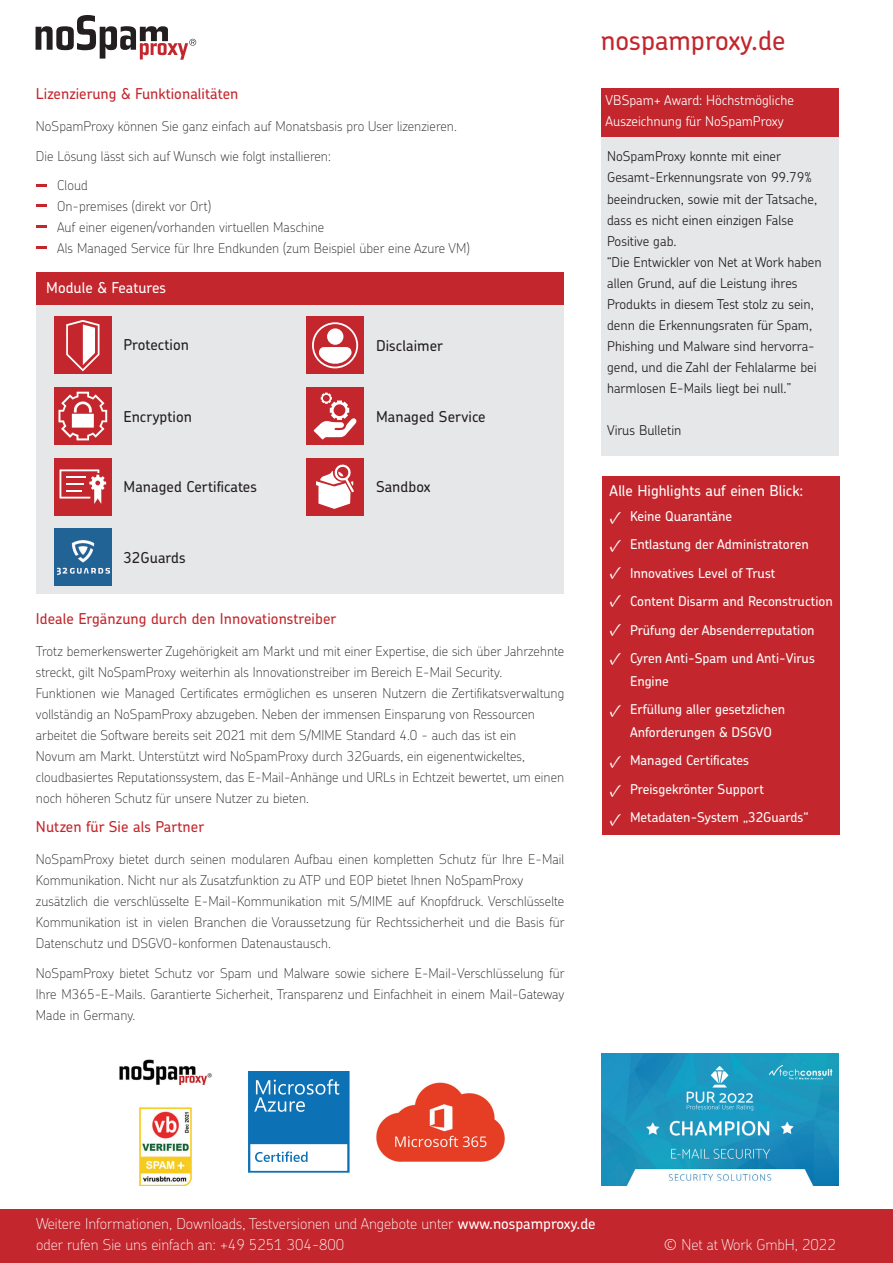
<style>
.page{position:relative;width:893px;height:1263px;background:#fff}
.page>*{position:absolute;margin:0;border:0;box-sizing:border-box;transform-origin:0 0}
.t1{font:500 27px "Chevin Pro";color:#c3262c}
.t2{font:18px/28.2px "Minion Pro";color:#fff;text-align:justify}
.t3{font:100 15px/21px "Chevin Pro";color:#fff}
.t4{font:500 15px "Chevin Pro";letter-spacing:.005em;color:#c3262c}
.t5{font:500 15px "Chevin Pro";letter-spacing:.005em;color:#231f20}
.t6{font:500 15px "Chevin Pro";color:#fff}
.t7{font:100 13.5px/21px "Chevin Pro";letter-spacing:.005em;color:#231f20}
.t8{font:300 13.5px/21px "Chevin Pro";color:#231f20}
.t9{font:500 13.5px/28.5px "Chevin Pro";color:#fff}
.t10{font:300 13.5px/21px "Chevin Pro";color:#fff}
.s1{font-weight:500}
</style>
<div class="page">
<div style="left:601px;top:137px;width:238px;height:319px;background:#e6e7e9"></div>
<div style="left:36px;top:304px;width:528px;height:290px;background:#e6e7e9"></div>
<div style="left:0;top:1209px;width:893px;height:54px;background:#c3262c"></div>
<div style="left:602px;top:476px;width:238px;height:359px;background:#c3262c"></div>
<svg style="left:36px;top:15px;width:160px;height:45px"></svg>
<img style="left:601px;top:1053px;width:237px;height:132px">
<div style="left:601px;top:88px;width:238px;height:49px;background:#c3262c"></div>
<svg style="left:37px;top:185px;width:10px;height:2px"></svg>
<svg style="left:37px;top:204px;width:10px;height:3px"></svg>
<svg style="left:37px;top:225px;width:10px;height:3px"></svg>
<svg style="left:37px;top:246px;width:10px;height:3px"></svg>
<div style="left:36px;top:272px;width:528px;height:32px;background:#c3262c"></div>
<div style="left:54px;top:316px;width:58px;height:58px;background:#c3262c"></div>
<svg style="left:66px;top:320px;width:34px;height:51px"></svg>
<div style="left:54px;top:387px;width:58px;height:58px;background:#c3262c"></div>
<svg style="left:58px;top:392px;width:49px;height:48px"></svg>
<div style="left:54px;top:458px;width:58px;height:58px;background:#c3262c"></div>
<svg style="left:60px;top:469px;width:46px;height:35px"></svg>
<div style="left:306px;top:387px;width:58px;height:58px;background:#c3262c"></div>
<svg style="left:314px;top:393px;width:42px;height:46px"></svg>
<div style="left:54px;top:528px;width:58px;height:58px;background:#226396"></div>
<img style="left:57px;top:540px;width:52px;height:34px">
<div style="left:306px;top:458px;width:58px;height:58px;background:#c3262c"></div>
<svg style="left:316px;top:465px;width:38px;height:44px"></svg>
<div style="left:306px;top:316px;width:58px;height:58px;background:#c3262c"></div>
<svg style="left:312px;top:322px;width:46px;height:46px"></svg>
<div style="left:327px;top:328px;width:16px;height:17px;background:#fff;border-radius:50%"></div>
<svg style="left:248px;top:1071px;width:102px;height:102px"></svg>
<img style="left:377px;top:1082px;width:128px;height:80px">
<img style="left:119px;top:1059px;width:93px;height:126px">
<p class="t4" style="left:36px;top:84px;width:204px">Lizenzierung &amp; Funktionalitäten</p>
<p class="t7" style="left:36px;top:115px;width:423px">NoSpamProxy können Sie ganz einfach auf Monatsbasis pro User lizenzieren.</p>
<p class="t7" style="left:36px;top:145px;width:297px">Die Lösung lässt sich auf Wunsch wie folgt installieren:</p>
<p class="t7" style="left:57px;top:174px;width:414px">Cloud<br>On-premises (direkt vor Ort)<br>Auf einer eigenen/vorhanden virtuellen Maschine<br>Als Managed Service für Ihre Endkunden (zum Beispiel über eine Azure VM)</p>
<p class="t6" style="left:46px;top:277px;width:122px">Module &amp; Features</p>
<p class="t5" style="left:123px;top:334px;width:67px">Protection</p>
<p class="t5" style="left:376px;top:335px;width:69px">Disclaimer</p>
<p class="t5" style="left:123px;top:406px;width:70px">Encryption</p>
<p class="t5" style="left:376px;top:406px;width:111px">Managed Service</p>
<p class="t5" style="left:123px;top:477px;width:135px">Managed Certificates</p>
<p class="t5" style="left:376px;top:477px;width:56px">Sandbox</p>
<p class="t5" style="left:123px;top:548px;width:64px">32Guards</p>
<p class="t4" style="left:36px;top:608px;width:302px">Ideale Ergänzung durch den Innovationstreiber</p>
<p class="t7" style="left:36px;top:640px;width:530px">Trotz bemerkenswerter Zugehörigkeit am Markt und mit einer Expertise, die sich über Jahrzehnte streckt, gilt NoSpamProxy weiterhin als Innovationstreiber im Bereich E-Mail Security.<br>Funktionen wie Managed Certificates ermöglichen es unseren Nutzern die Zertifikatsverwaltung vollständig an NoSpamProxy abzugeben. Neben der immensen Einsparung von Ressourcen arbeitet die Software bereits seit 2021 mit dem S/MIME Standard 4.0 - auch das ist ein<br>Novum am Markt. Unterstützt wird NoSpamProxy durch 32Guards, ein eigenentwickeltes, cloudbasiertes Reputationssystem, das E-Mail-Anhänge und URLs in Echtzeit bewertet, um einen noch höheren Schutz für unsere Nutzer zu bieten.</p>
<p class="t4" style="left:36px;top:817px;width:170px">Nutzen für Sie als Partner</p>
<p class="t7" style="left:36px;top:848px;width:530px">NoSpamProxy bietet durch seinen modularen Aufbau einen kompletten Schutz für Ihre E-Mail Kommunikation. Nicht nur als Zusatzfunktion zu ATP und EOP bietet Ihnen NoSpamProxy zusätzlich die verschlüsselte E-Mail-Kommunikation mit S/MIME auf Knopfdruck. Verschlüsselte Kommunikation ist in vielen Branchen die Voraussetzung für Rechtssicherheit und die Basis für Datenschutz und DSGVO-konformen Datenaustausch.</p>
<p class="t7" style="left:36px;top:962px;width:530px;text-align:justify">NoSpamProxy bietet Schutz vor Spam und Malware sowie sichere E-Mail-Verschlüsselung für Ihre M365-E-Mails. Garantierte Sicherheit, Transparenz und Einfachheit in einem Mail-Gateway Made in Germany.</p>
<h1 class="t1" style="left:601px;top:22px;width:186px">nospamproxy.de</h1>
<p class="t10" style="left:606px;top:89px;width:190px">VBSpam+ Award: Höchstmögliche<br>Auszeichnung für NoSpamProxy</p>
<p class="t8" style="left:607px;top:146px;width:216px">NoSpamProxy konnte mit einer Gesamt-Erkennungsrate von 99.79% beeindrucken, sowie mit der Tatsache, dass es nicht einen einzigen False Positive gab.<br>“Die Entwickler von Net at Work haben allen Grund, auf die Leistung ihres Produkts in diesem Test stolz zu sein, denn die Erkennungsraten für Spam, Phishing und Malware sind hervorra&shy;gend, und die Zahl der Fehlalarme bei harmlosen E-Mails liegt bei null.”</p>
<p class="t8" style="left:607px;top:419px;width:76px">Virus Bulletin</p>
<p class="t6" style="left:610px;top:480px;width:195px">Alle Highlights auf einen Blick:</p>
<p class="t9" style="left:630px;top:501px;width:204px">Keine Quarantäne<br>Entlastung der Administratoren<br>Innovatives Level of Trust<br>Content Disarm and Reconstruction<br>Prüfung der Absenderreputation<br>Cyren Anti-Spam und Anti-Virus</p>
<p class="t9" style="left:630px;top:666px;width:157px">Engine<br>Erfüllung aller gesetzlichen</p>
<p class="t9" style="left:630px;top:717px;width:180px">Anforderungen &amp; DSGVO<br>Managed Certificates<br>Preisgekrönter Support<br>Metadaten-System „32Guards“</p>
<h2 class="t2" style="left:610px;top:503px;width:14px">✓ ✓ ✓ ✓ ✓ ✓</h2>
<h2 class="t2" style="left:610px;top:696px;width:14px">✓</h2>
<h2 class="t2" style="left:610px;top:747px;width:14px;line-height:29px">✓ ✓</h2>
<h2 class="t2" style="left:610px;top:805px;width:14px">✓</h2>
<p class="t3" style="left:36px;top:1213px;width:561px">Weitere Informationen, Downloads, Testversionen und Angebote unter <span class="s1">www.nospamproxy.de </span>oder rufen Sie uns einfach an: +49 5251 304-800</p>
<p class="t3" style="left:664px;top:1234px;width:173px">© Net at Work GmbH, 2022</p>
</div>
